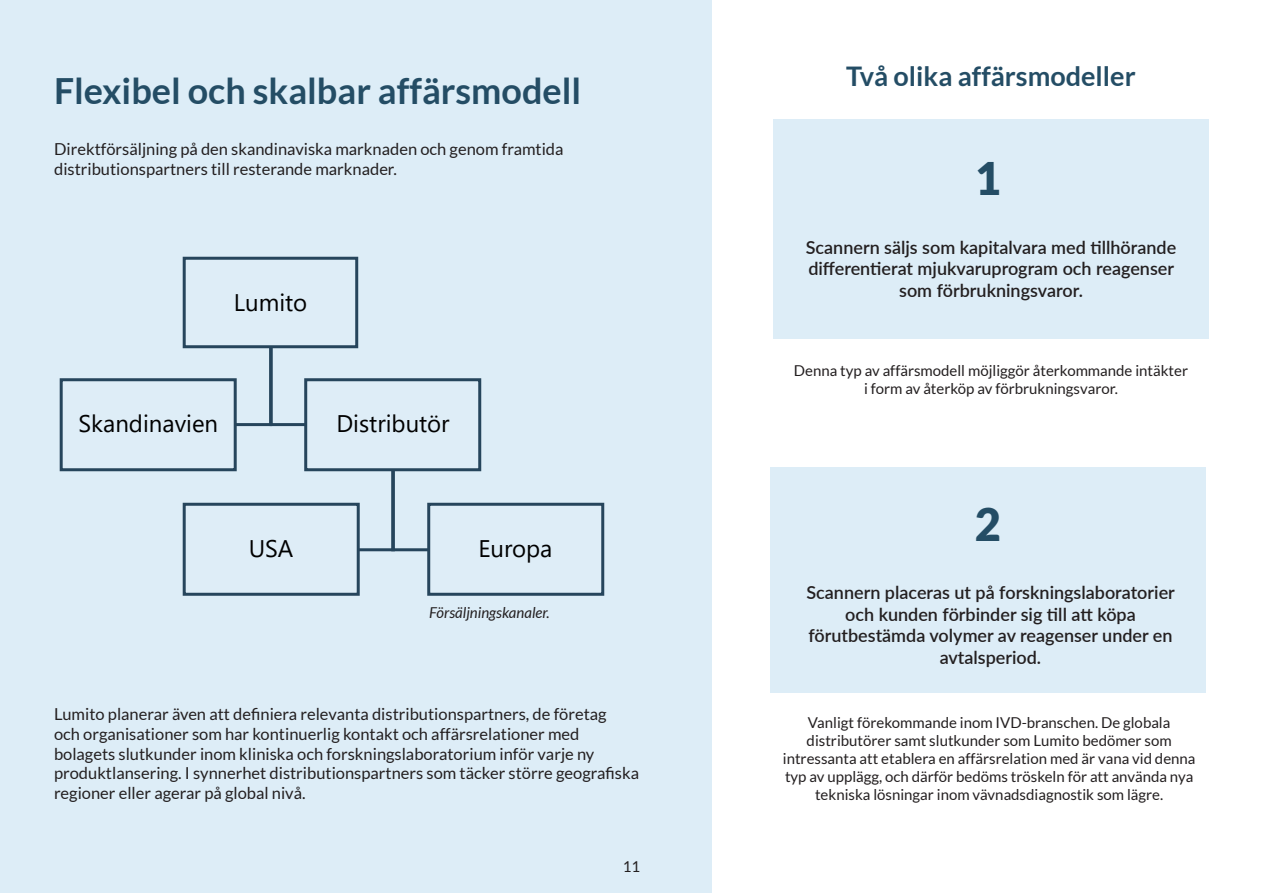
<style>
.page{position:relative;width:1263px;height:893px;background:#fff}
.page>*{position:absolute;margin:0;border:0;box-sizing:border-box;transform-origin:0 0}
.t1{font:900 45px "Lato";color:#244d65}
.t2{font:700 36px "Lato";color:#244d65}
.t3{font:700 27px "Lato";color:#244d65}
.t4{font:24px "Segoe UI";color:#000}
.t5{font:600 18px/21.6px "Lato";color:#231f20;text-align:center}
.t6{font:16.5px/19.8px "Lato";color:#231f20}
.t7{font:15px/18px "Lato";color:#231f20;text-align:center}
.t8{font:italic 15px "Lato";color:#231f20}
</style>
<div class="page">
<div style="left:0;top:0;width:711px;height:893px;background:#ddedf7"></div>
<div style="left:772px;top:119px;width:436px;height:220px;background:#ddedf7"></div>
<div style="left:770px;top:468px;width:436px;height:225px;background:#ddedf7"></div>
<svg style="left:355px;top:471px;width:76px;height:81px"></svg>
<svg style="left:232px;top:348px;width:78px;height:79px"></svg>
<div style="left:183px;top:257px;width:175px;height:91px;border:3px solid #26455c"></div>
<div style="left:61px;top:380px;width:174px;height:90px;background:#deedf7"></div>
<div style="left:60px;top:378px;width:177px;height:93px;border:3px solid #26455c"></div>
<div style="left:306px;top:380px;width:174px;height:90px;background:#deedf7"></div>
<div style="left:304px;top:378px;width:177px;height:93px;border:3px solid #26455c"></div>
<div style="left:184px;top:504px;width:174px;height:90px;background:#deedf7"></div>
<div style="left:183px;top:503px;width:177px;height:93px;border:3px solid #26455c"></div>
<div style="left:427px;top:503px;width:177px;height:93px;border:3px solid #26455c"></div>
<h2 class="t2" style="left:54px;top:71px;width:529px">Flexibel och skalbar affärsmodell</h2>
<p class="t6" style="left:54px;top:139px;width:511px">Direktförsäljning på den skandinaviska marknaden och genom framtida distributionspartners till resterande marknader.</p>
<h3 class="t4" style="left:234px;top:280px;width:75px">Lumito</h3>
<h3 class="t4" style="left:79px;top:401px;width:141px">Skandinavien</h3>
<h3 class="t4" style="left:336px;top:401px;width:115px">Distributör</h3>
<h3 class="t4" style="left:249px;top:526px;width:46px">USA</h3>
<h3 class="t4" style="left:478px;top:526px;width:75px">Europa</h3>
<p class="t8" style="left:429px;top:604px;width:122px">Försäljningskanaler.</p>
<p class="t6" style="left:54px;top:704px;width:587px">Lumito planerar även att definiera relevanta distributionspartners, de företag<br>och organisationer som har kontinuerlig kontakt och affärsrelationer med bolagets slutkunder inom kliniska och forskningslaboratorium inför varje ny produktlansering. I synnerhet distributionspartners som täcker större geografiska regioner eller agerar på global nivå.</p>
<p class="t7" style="left:623px;top:857px;width:19px">11</p>
<h3 class="t3" style="left:846px;top:61px;width:291px">Två olika affärsmodeller</h3>
<h1 class="t1" style="left:975px;top:152px;width:28px">1</h1>
<p class="t5" style="left:806px;top:235px;width:372px">Scannern säljs som kapitalvara med tillhörande differentierat mjukvaruprogram och reagenser som förbrukningsvaror.</p>
<p class="t7" style="left:794px;top:362px;width:396px">Denna typ av affärsmodell möjliggör återkommande intäkter i form av återköp av förbrukningsvaror.</p>
<h1 class="t1" style="left:975px;top:498px;width:28px">2</h1>
<p class="t5" style="left:806px;top:581px;width:370px">Scannern placeras ut på forskningslaboratorier och kunden förbinder sig till att köpa förutbestämda volymer av reagenser under en avtalsperiod.</p>
<p class="t7" style="left:783px;top:713px;width:414px">Vanligt förekommande inom IVD-branschen. De globala distributörer samt slutkunder som Lumito bedömer som intressanta att etablera en affärsrelation med är vana vid denna typ av upplägg, och därför bedöms tröskeln för att använda nya tekniska lösningar inom vävnadsdiagnostik som lägre.</p>
</div>
